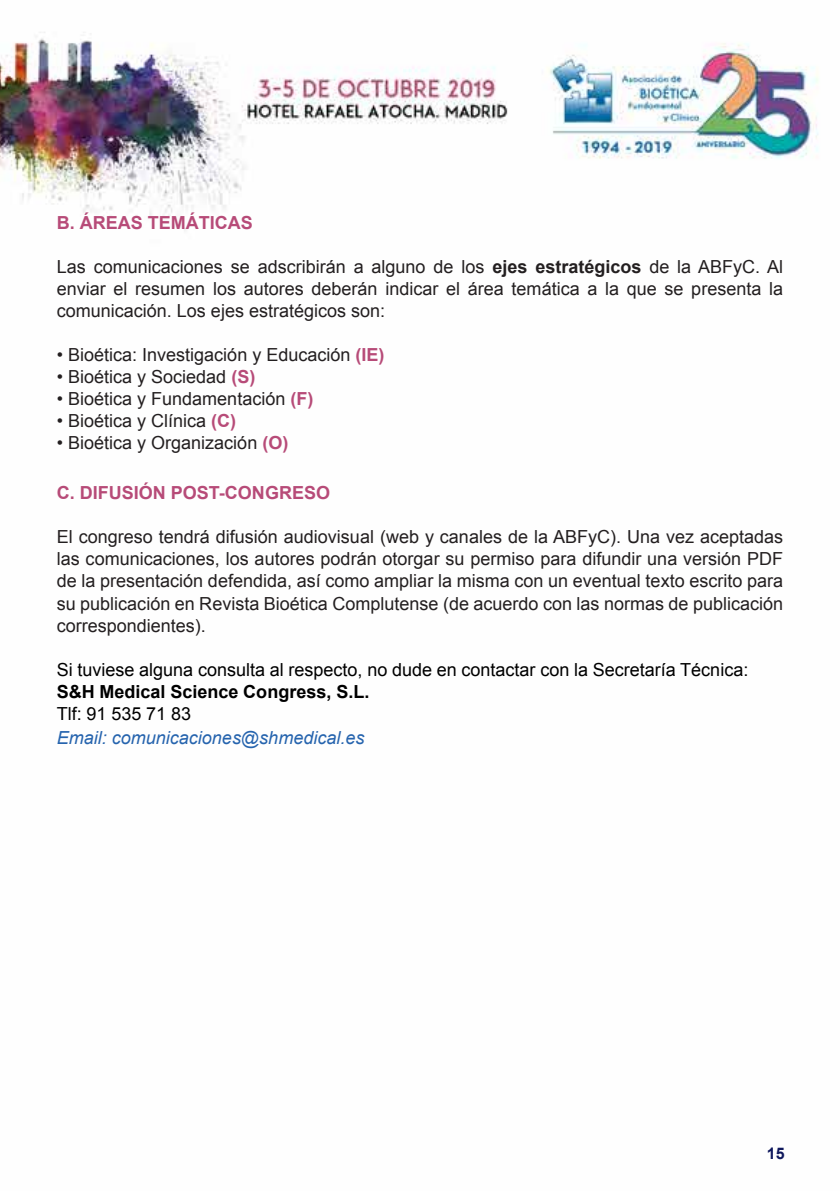
<style>
.page{position:relative;width:840px;height:1191px;background:#fff}
.page>*{position:absolute;margin:0;border:0;box-sizing:border-box;transform-origin:0 0}
.t1{font:18px/22px "Arial";color:#231f20;text-align:justify}
.t2{font:18px "Arial";color:#000}
.t3{font:700 18px "Arial";color:#b74b78}
.t4{font:italic 18px "Arial";color:#2664ae}
.t5{font:700 18px "Arial";color:#000}
.t6{font:700 16px "Arial";color:#0f185d}
.s1{font-weight:700}
.s2{font-weight:700;color:#b74b78}
</style>
<div class="page">
<img style="left:0;top:32px;width:818px;height:199px">
<p class="t3" style="left:57px;top:210px;width:198px">B. ÁREAS TEMÁTICAS</p>
<p class="t1" style="left:57px;top:255px;width:727px">Las comunicaciones se adscribirán a alguno de los <span class="s1">ejes estratégicos</span> de la ABFyC. Al enviar el resumen los autores deberán indicar el área temática a la que se presenta la comunicación. Los ejes estratégicos son:</p>
<p class="t1" style="left:57px;top:343px;width:329px">• Bioética: Investigación y Educación <span class="s2">(IE)</span></p>
<p class="t1" style="left:57px;top:365px;width:200px">• Bioética y Sociedad <span class="s2">(S)</span></p>
<p class="t1" style="left:57px;top:387px;width:258px">• Bioética y Fundamentación <span class="s2">(F)</span></p>
<p class="t1" style="left:57px;top:409px;width:181px">• Bioética y Clínica <span class="s2">(C)</span></p>
<p class="t1" style="left:57px;top:431px;width:233px">• Bioética y Organización <span class="s2">(O)</span></p>
<p class="t3" style="left:57px;top:481px;width:275px">C. DIFUSIÓN POST-CONGRESO</p>
<p class="t1" style="left:57px;top:526px;width:727px">El congreso tendrá difusión audiovisual (web y canales de la ABFyC). Una vez aceptadas las comunicaciones, los autores podrán otorgar su permiso para difundir una versión PDF de la presentación defendida, así como ampliar la misma con un eventual texto escrito para su publicación en Revista Bioética Complutense (de acuerdo con las normas de publicación correspondientes).</p>
<p class="t2" style="left:57px;top:657px;width:692px">Si tuviese alguna consulta al respecto, no dude en contactar con la Secretaría Técnica:</p>
<p class="t5" style="left:57px;top:679px;width:314px">S&amp;H Medical Science Congress, S.L.</p>
<p class="t2" style="left:57px;top:701px;width:136px">Tlf: 91 535 71 83</p>
<p class="t4" style="left:57px;top:725px;width:309px">Email: comunicaciones@shmedical.es</p>
<p class="t6" style="left:766px;top:1142px;width:19px">15</p>
</div>
